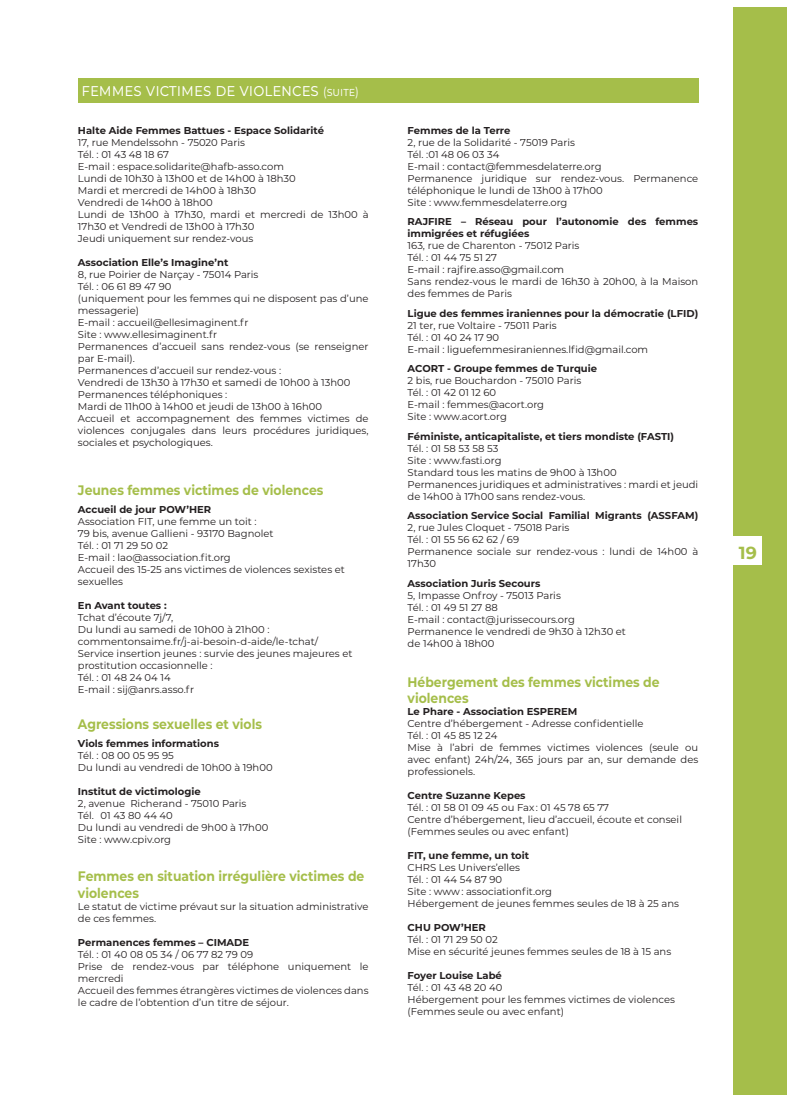
<style>
.page{position:relative;width:794px;height:1102px;background:#fff}
.page>*{position:absolute;margin:0;border:0;box-sizing:border-box;transform-origin:0 0}
.t1{font:17.5px "Montserrat";color:#fff;scale:.9 1}
.t2{font:700 17.5px "Montserrat";color:#a5be4a}
.t3{font:700 13.75px/16.5px "Montserrat";color:#a5be4a;scale:.9 1}
.t4{font:10px/12px "Montserrat";color:#231f20}
.t5{font:700 10px/12px "Montserrat";color:#231f20}
.s1{font-size:12.5px}
</style>
<div class="page">
<div style="left:733px;top:7px;width:54px;height:1088px;background:#a5be4a"></div>
<div style="left:78px;top:78px;width:620px;height:25px;background:#a5be4a"></div>
<div style="left:733px;top:537px;width:29px;height:28px;background:#fff"></div>
<h1 class="t1" style="left:81px;top:78px;width:310px">femmes victimes de violences <span class="s1">(suite)</span></h1>
<p class="t5" style="left:78px;top:124px;width:247px">Halte Aide Femmes Battues - Espace Solidarité</p>
<p class="t4" style="left:78px;top:136px;width:292px">17, rue Mendelssohn - 75020 Paris<br>Tél. : 01 43 48 18 67<br>E-mail : espace.solidarite@hafb-asso.com<br>Lundi de 10h30 à 13h00 et de 14h00 à 18h30<br>Mardi et mercredi de 14h00 à 18h30<br>Vendredi de 14h00 à 18h00<br>Lundi de 13h00 à 17h30, mardi et mercredi de 13h00 à 17h30 et Vendredi de 13h00 à 17h30<br>Jeudi uniquement sur rendez-vous</p>
<p class="t5" style="left:78px;top:256px;width:152px">Association Elle’s Imagine’nt</p>
<p class="t4" style="left:78px;top:268px;width:292px">8, rue Poirier de Narçay - 75014 Paris<br>Tél. : 06 61 89 47 90<br>(uniquement pour les femmes qui ne disposent pas d’une messagerie)<br>E-mail : accueil@ellesimaginent.fr<br>Site : www.ellesimaginent.fr<br>Permanences d’accueil sans rendez-vous (se renseigner par E-mail).<br>Permanences d’accueil sur rendez-vous :<br>Vendredi de 13h30 à 17h30 et samedi de 10h00 à 13h00<br>Permanences téléphoniques :<br>Mardi de 11h00 à 14h00 et jeudi de 13h00 à 16h00<br>Accueil et accompagnement des femmes victimes de violences conjugales dans leurs procédures juridiques, sociales et psychologiques.</p>
<h2 class="t3" style="left:78px;top:481px;width:274px">Jeunes femmes victimes de violences</h2>
<p class="t5" style="left:78px;top:503px;width:135px">Accueil de jour POW’HER</p>
<p class="t4" style="left:78px;top:515px;width:268px">Association FIT, une femme un toit :<br>79 bis, avenue Gallieni - 93170 Bagnolet<br>Tél. : 01 71 29 50 02<br>E-mail : lao@association.fit.org<br>Accueil des 15-25 ans victimes de violences sexistes et sexuelles</p>
<p class="t5" style="left:78px;top:599px;width:90px">En Avant toutes :</p>
<p class="t4" style="left:78px;top:611px;width:276px">Tchat d’écoute 7j/7,<br>Du lundi au samedi de 10h00 à 21h00 : commentonsaime.fr/j-ai-besoin-d-aide/le-tchat/ Service insertion jeunes : survie des jeunes majeures et prostitution occasionnelle :<br>Tél. : 01 48 24 04 14<br>E-mail : sij@anrs.asso.fr</p>
<h2 class="t3" style="left:78px;top:715px;width:206px">Agressions sexuelles et viols</h2>
<p class="t5" style="left:78px;top:737px;width:143px">Viols femmes informations</p>
<p class="t4" style="left:78px;top:749px;width:196px">Tél. : 08 00 05 95 95<br>Du lundi au vendredi de 10h00 à 19h00</p>
<p class="t5" style="left:78px;top:785px;width:124px">Institut de victimologie</p>
<p class="t4" style="left:78px;top:797px;width:192px">2, avenue Richerand - 75010 Paris<br>Tél. 01 43 80 44 40<br>Du lundi au vendredi de 9h00 à 17h00<br>Site : www.cpiv.org</p>
<h2 class="t3" style="left:78px;top:868px;width:320px">Femmes en situation irrégulière victimes de violences</h2>
<p class="t4" style="left:78px;top:900px;width:292px">Le statut de victime prévaut sur la situation administrative de ces femmes.</p>
<p class="t5" style="left:78px;top:936px;width:173px">Permanences femmes – CIMADE</p>
<p class="t4" style="left:78px;top:948px;width:292px">Tél. : 01 40 08 05 34 / 06 77 82 79 09<br>Prise de rendez-vous par téléphone uniquement le mercredi<br>Accueil des femmes étrangères victimes de violences dans le cadre de l’obtention d’un titre de séjour.</p>
<p class="t5" style="left:407px;top:124px;width:104px">Femmes de la Terre</p>
<p class="t4" style="left:407px;top:136px;width:292px">2, rue de la Solidarité - 75019 Paris<br>Tél. :01 48 06 03 34<br>E-mail : contact@femmesdelaterre.org<br>Permanence juridique sur rendez-vous. Permanence téléphonique le lundi de 13h00 à 17h00<br>Site : www.femmesdelaterre.org</p>
<p class="t5" style="left:407px;top:215px;width:292px">RAJFIRE – Réseau pour l’autonomie des femmes immigrées et réfugiées</p>
<p class="t4" style="left:407px;top:239px;width:292px">163, rue de Charenton - 75012 Paris<br>Tél. : 01 44 75 51 27<br>E-mail : rajfire.asso@gmail.com<br>Sans rendez-vous le mardi de 16h30 à 20h00, à la Maison des femmes de Paris</p>
<p class="t5" style="left:407px;top:307px;width:292px">Ligue des femmes iraniennes pour la démocratie (LFID)</p>
<p class="t4" style="left:407px;top:319px;width:242px">21 ter, rue Voltaire - 75011 Paris<br>Tél. : 01 40 24 17 90<br>E-mail : liguefemmesiraniennes.lfid@gmail.com</p>
<p class="t5" style="left:407px;top:362px;width:191px">ACORT - Groupe femmes de Turquie</p>
<p class="t4" style="left:407px;top:374px;width:175px">2 bis, rue Bouchardon - 75010 Paris<br>Tél. : 01 42 01 12 60<br>E-mail : femmes@acort.org<br>Site : www.acort.org</p>
<p class="t5" style="left:407px;top:430px;width:268px">Féministe, anticapitaliste, et tiers mondiste (FASTI)</p>
<p class="t4" style="left:407px;top:442px;width:292px">Tél. : 01 58 53 58 53<br>Site : www.fasti.org<br>Standard tous les matins de 9h00 à 13h00<br>Permanences juridiques et administratives : mardi et jeudi de 14h00 à 17h00 sans rendez-vous.</p>
<p class="t5" style="left:407px;top:509px;width:292px">Association Service Social Familial Migrants (ASSFAM)</p>
<p class="t4" style="left:407px;top:521px;width:292px">2, rue Jules Cloquet - 75018 Paris<br>Tél. : 01 55 56 62 62 / 69<br>Permanence sociale sur rendez-vous : lundi de 14h00 à<br>17h30</p>
<p class="t5" style="left:407px;top:577px;width:134px">Association Juris Secours</p>
<p class="t4" style="left:407px;top:589px;width:220px">5, Impasse Onfroy - 75013 Paris<br>Tél. : 01 49 51 27 88<br>E-mail : contact@jurissecours.org<br>Permanence le vendredi de 9h30 à 12h30 et de 14h00 à 18h00</p>
<h2 class="t3" style="left:407px;top:673px;width:281px">Hébergement des femmes victimes de violences</h2>
<p class="t5" style="left:407px;top:705px;width:171px">Le Phare - Association ESPEREM</p>
<p class="t4" style="left:407px;top:717px;width:292px">Centre d’hébergement - Adresse confidentielle<br>Tél. : 01 45 85 12 24<br>Mise à l’abri de femmes victimes violences (seule ou avec enfant) 24h/24, 365 jours par an, sur demande des professionels.</p>
<p class="t5" style="left:407px;top:789px;width:119px">Centre Suzanne Kepes</p>
<p class="t4" style="left:407px;top:801px;width:276px">Tél. : 01 58 01 09 45 ou Fax : 01 45 78 65 77<br>Centre d’hébergement, lieu d’accueil, écoute et conseil (Femmes seules ou avec enfant)</p>
<p class="t5" style="left:407px;top:849px;width:123px">FIT, une femme, un toit</p>
<p class="t4" style="left:407px;top:861px;width:273px">CHRS Les Univers’elles<br>Tél. : 01 44 54 87 90<br>Site : www : associationfit.org<br>Hébergement de jeunes femmes seules de 18 à 25 ans</p>
<p class="t5" style="left:407px;top:921px;width:80px">CHU POW’HER</p>
<p class="t4" style="left:407px;top:933px;width:265px">Tél. : 01 71 29 50 02<br>Mise en sécurité jeunes femmes seules de 18 à 15 ans</p>
<p class="t5" style="left:407px;top:969px;width:96px">Foyer Louise Labé</p>
<p class="t4" style="left:407px;top:981px;width:269px">Tél. : 01 43 48 20 40<br>Hébergement pour les femmes victimes de violences (Femmes seule ou avec enfant)</p>
<h1 class="t2" style="left:739px;top:541px;width:20px">19</h1>
</div>
